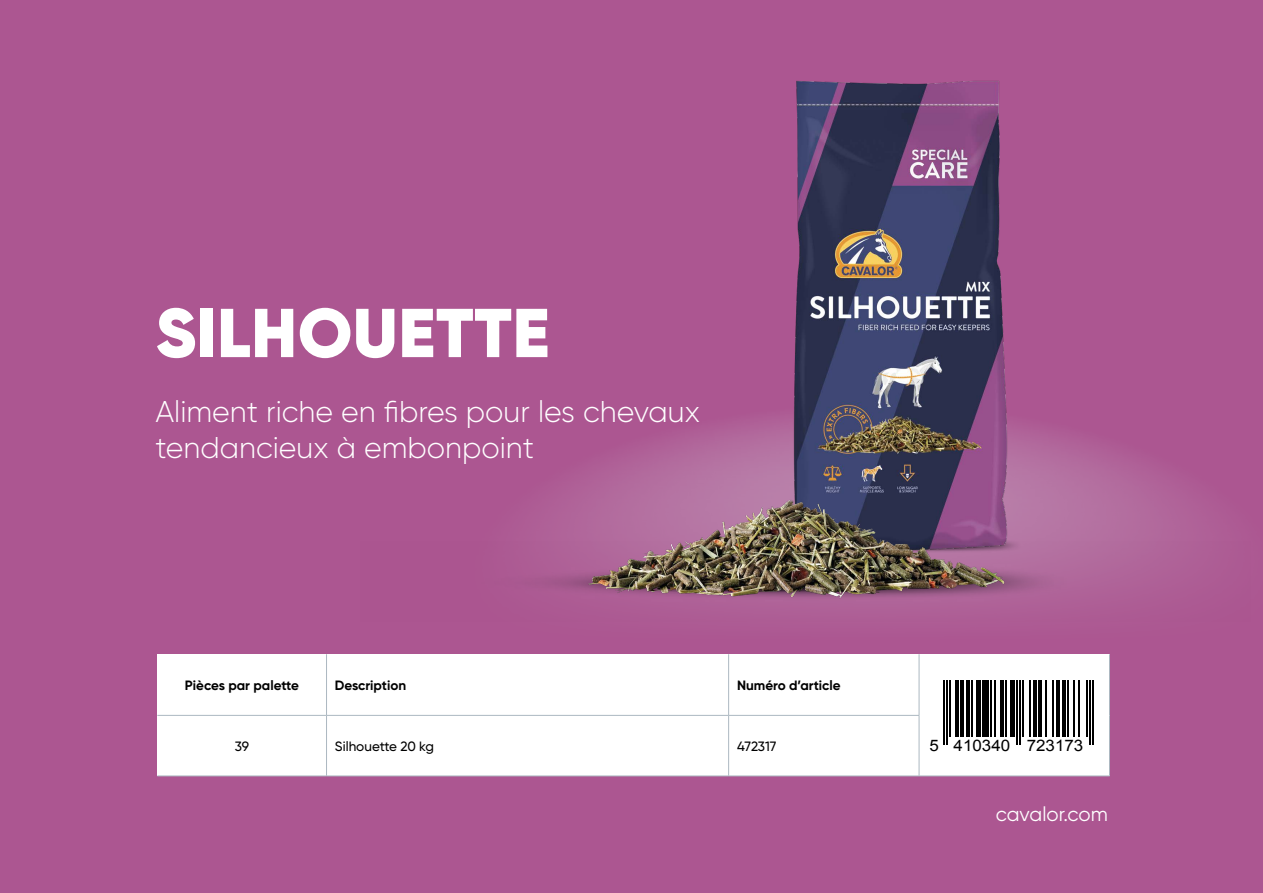
<style>
.page{position:relative;width:1263px;height:893px;background:#ac5691}
.page>*{position:absolute;margin:0;border:0;box-sizing:border-box;transform-origin:0 0}
.Kop{font:900 69px "Gilroy";letter-spacing:.01em;color:#fff}
.Body{font:300 30px/36px "Gilroy";color:#fff}
.Tussenkop{font:20.1px "Gilroy";color:#fff}
.t1{font:15.9px "Arial";color:#000;scale:1.07 1}
.t2{font:700 13.5px "Gilroy";color:#000}
.t3{font:500 13.5px "Gilroy";letter-spacing:-.01em;color:#000}
</style>
<div class="page">
<svg style="left:541px;top:423px;width:665px;height:118px"></svg>
<img style="left:1043px;top:530px;width:95px;height:11px">
<img style="left:757px;top:80px;width:286px;height:461px">
<div style="left:157px;top:654px;width:953px;height:122px;background:#fff"></div>
<hr style="left:326px;top:654px;width:1px;height:61px;background:#acb8c1">
<hr style="left:728px;top:654px;width:1px;height:61px;background:#acb8c1">
<hr style="left:919px;top:654px;width:1px;height:61px;background:#acb8c1">
<hr style="left:1109px;top:654px;width:1px;height:61px;background:#acb8c1">
<hr style="left:1109px;top:715px;width:1px;height:61px;background:#acb8c1">
<hr style="left:157px;top:715px;width:169px;height:1px;background:#acb8c1">
<hr style="left:326px;top:715px;width:403px;height:1px;background:#acb8c1">
<hr style="left:326px;top:715px;width:1px;height:61px;background:#acb8c1">
<hr style="left:729px;top:715px;width:190px;height:1px;background:#acb8c1">
<hr style="left:728px;top:715px;width:1px;height:61px;background:#acb8c1">
<hr style="left:919px;top:715px;width:1px;height:61px;background:#acb8c1">
<hr style="left:157px;top:776px;width:169px;height:1px;background:#acb8c1">
<hr style="left:326px;top:776px;width:403px;height:1px;background:#acb8c1">
<hr style="left:729px;top:776px;width:190px;height:1px;background:#acb8c1">
<hr style="left:919px;top:776px;width:191px;height:1px;background:#acb8c1">
<hr style="left:943px;top:680px;width:1px;height:65px;background:#000">
<hr style="left:946px;top:680px;width:2px;height:65px;background:#000">
<hr style="left:949px;top:680px;width:2px;height:57px;background:#000">
<hr style="left:956px;top:680px;width:3px;height:57px;background:#000">
<hr style="left:960px;top:680px;width:4px;height:57px;background:#000">
<hr style="left:967px;top:680px;width:3px;height:57px;background:#000">
<hr style="left:971px;top:680px;width:2px;height:57px;background:#000">
<div style="left:976px;top:680px;width:5px;height:57px;background:#000"></div>
<div style="left:983px;top:680px;width:6px;height:57px;background:#000"></div>
<hr style="left:991px;top:680px;width:1px;height:57px;background:#000">
<hr style="left:994px;top:680px;width:1px;height:57px;background:#000">
<hr style="left:1000px;top:680px;width:3px;height:57px;background:#000">
<hr style="left:1005px;top:680px;width:1px;height:57px;background:#000">
<hr style="left:1010px;top:680px;width:4px;height:57px;background:#000">
<hr style="left:1016px;top:680px;width:2px;height:65px;background:#000">
<hr style="left:1019px;top:680px;width:2px;height:65px;background:#000">
<hr style="left:1022px;top:680px;width:2px;height:57px;background:#000">
<hr style="left:1029px;top:680px;width:1px;height:57px;background:#000">
<hr style="left:1033px;top:680px;width:4px;height:57px;background:#000">
<hr style="left:1038px;top:680px;width:4px;height:57px;background:#000">
<hr style="left:1045px;top:680px;width:1px;height:57px;background:#000">
<hr style="left:1053px;top:680px;width:1px;height:57px;background:#000">
<hr style="left:1056px;top:680px;width:3px;height:57px;background:#000">
<hr style="left:1062px;top:680px;width:3px;height:57px;background:#000">
<hr style="left:1067px;top:680px;width:1px;height:57px;background:#000">
<hr style="left:1073px;top:680px;width:2px;height:57px;background:#000">
<hr style="left:1078px;top:680px;width:2px;height:57px;background:#000">
<hr style="left:1086px;top:680px;width:2px;height:57px;background:#000">
<hr style="left:1089px;top:680px;width:2px;height:65px;background:#000">
<hr style="left:1092px;top:680px;width:2px;height:65px;background:#000">
<img style="left:548px;top:541px;width:653px;height:64px">
<img style="left:563px;top:463px;width:473px;height:148px">
<p class="Kop" style="left:156px;top:289px;width:395px">SILHOUETTE</p>
<p class="Body" style="left:155px;top:393px;width:546px">Aliment riche en fibres pour les chevaux tendancieux à embonpoint</p>
<p class="t2" style="left:185px;top:677px;width:115px">Pièces par palette</p>
<p class="t2" style="left:335px;top:677px;width:73px">Description</p>
<p class="t2" style="left:737px;top:677px;width:105px">Numéro d’article</p>
<p class="t3" style="left:235px;top:738px;width:16px">39</p>
<p class="t3" style="left:335px;top:738px;width:101px">Silhouette 20 kg</p>
<p class="t3" style="left:737px;top:738px;width:41px">472317</p>
<p class="t1" style="left:929px;top:735px;width:145px">5 410340 723173</p>
<p class="Tussenkop" style="left:996px;top:801px;width:113px">cavalor.com</p>
</div>
